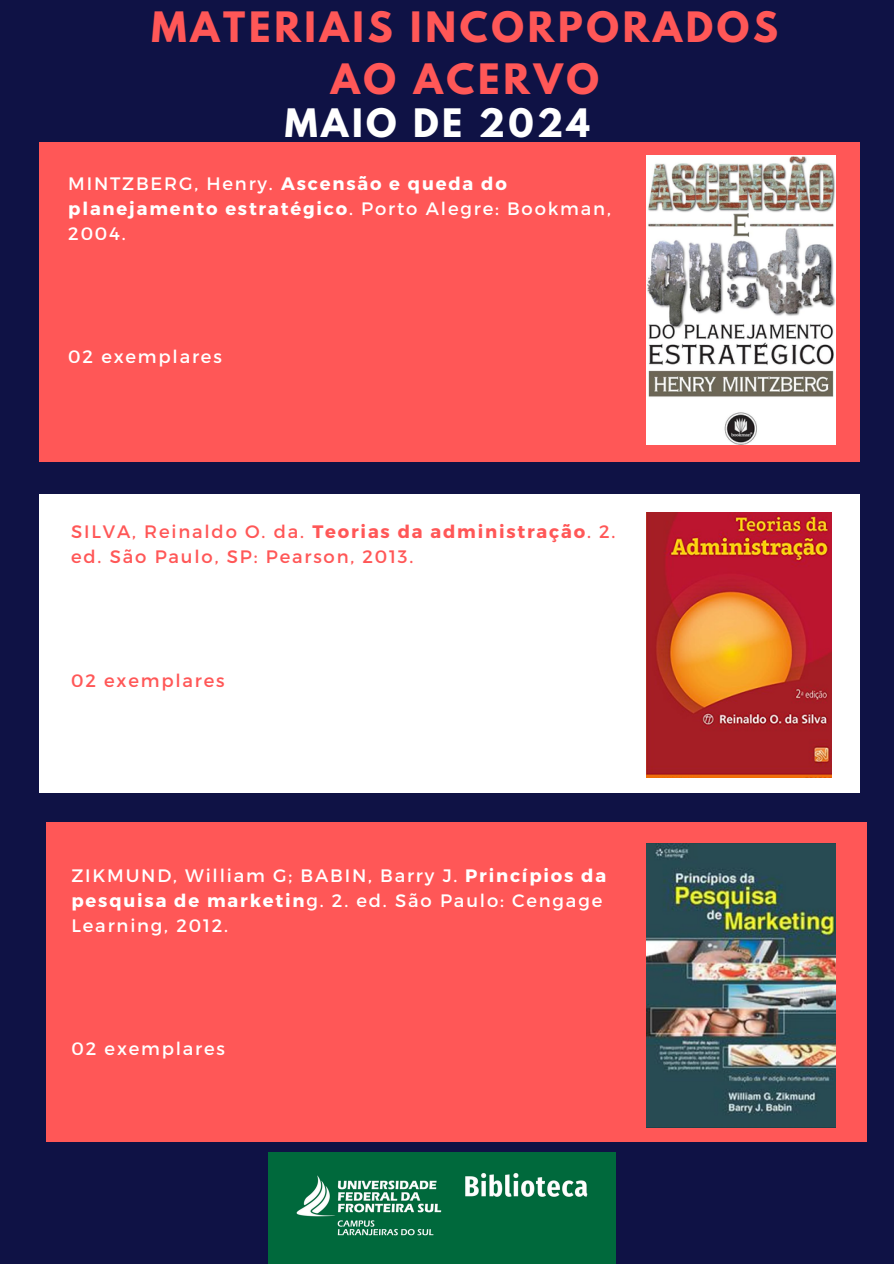
<style>
.page{position:relative;width:894px;height:1264px;background:#fff}
.page>*{position:absolute;margin:0;border:0;box-sizing:border-box;transform-origin:0 0}
.t1{font:700 37.05px/51.2px "League Spartan";letter-spacing:.1em;color:#ff5757;text-align:center}
.t2{font:700 34.8px "League Spartan";letter-spacing:.1em;color:#fff}
.t3{font:18px/24.8px "Montserrat";letter-spacing:.1em;color:#fff}
.t4{font:18px/24.8px "Montserrat";letter-spacing:.1em;color:#ff5757}
.s1{font-weight:700}
</style>
<div class="page">
<div style="left:0;top:0;width:893px;height:1263px;background:#0f1245"></div>
<div style="left:39px;top:143px;width:819px;height:318px;background:#ff5757"></div>
<div style="left:39px;top:494px;width:819px;height:298px;background:#fff"></div>
<img style="left:268px;top:1152px;width:347px;height:111px">
<div style="left:46px;top:822px;width:819px;height:319px;background:#ff5757"></div>
<img style="left:646px;top:156px;width:189px;height:288px">
<img style="left:646px;top:512px;width:185px;height:265px">
<img style="left:646px;top:843px;width:189px;height:284px">
<p class="t1" style="left:151px;top:7px;width:628px">MATERIAIS INCORPORADOS<br>AO ACERVO</p>
<p class="t2" style="left:285px;top:105px;width:306px">MAIO DE 2024</p>
<p class="t3" style="left:68px;top:170px;width:544px">MINTZBERG, Henry. <span class="s1">Ascensão e queda do planejamento estratégico</span>. Porto Alegre: Bookman,<br>2004.</p>
<h3 class="t3" style="left:68px;top:344px;width:155px">02 exemplares</h3>
<h3 class="t4" style="left:71px;top:518px;width:545px">SILVA, Reinaldo O. da. <span class="s1">Teorias da administração</span>. 2. ed. São Paulo, SP: Pearson, 2013.</h3>
<h2 class="t4" style="left:71px;top:667px;width:155px">02 exemplares</h2>
<p class="t3" style="left:71px;top:862px;width:536px">ZIKMUND, William G; BABIN, Barry J. <span class="s1">Princípios da pesquisa de marketin</span>g. 2. ed. São Paulo: Cengage<br>Learning, 2012.</p>
<h3 class="t3" style="left:71px;top:1035px;width:155px">02 exemplares</h3>
</div>
